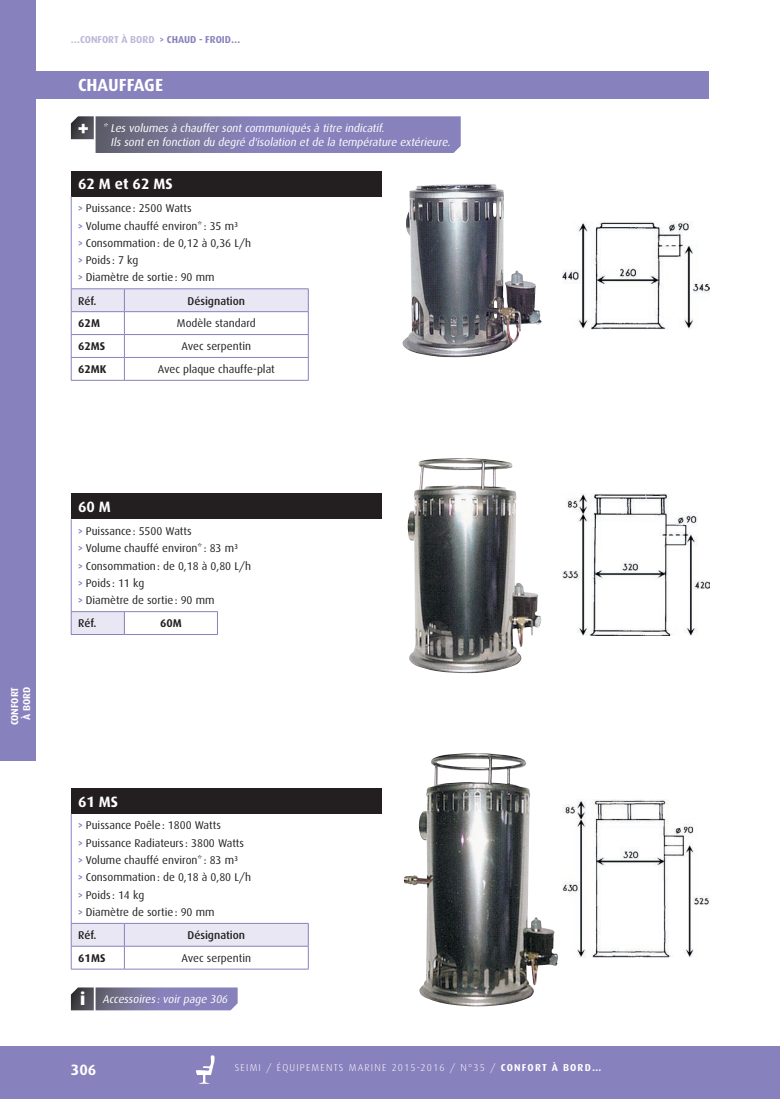
<style>
.page{position:relative;width:780px;height:1099px;background:#fff}
.page>*{position:absolute;margin:0;border:0;box-sizing:border-box;transform-origin:0 0}
._3_SOUS_TITRE_PRODUI{font:800 22.5px "Dax";color:#fff}
._2_TITRE_THÈME{font:700 17.5px "Dax";color:#fff}
._3_SOUS_TITRE_PRODUI-2{font:800 17.5px "Dax";color:#fff}
._3_TITRE_PRODUIT{font:700 15px "Dax";color:#fff}
._4_TEXTE_COURANT{font:11.25px "Dax";color:#231f20}
._3_SOUS_TITRE_PRODUI-3{font:italic 11.25px/13.8px "Dax";color:#fff}
._4_TEXTE_COURANT-2{font:500 11.25px "Dax";color:#231f20}
._4_TEXTE_COURANT-3{font:700 11.25px "Dax";color:#231f20}
.t1{font:300 10px "Dax";letter-spacing:.12em;color:#fff}
._0_TITRE_CHAPITRE_BI{font:700 10px "Dax";color:#bbb7da}
.t2{font:700 10px/12px "Dax";color:#fff;text-align:center}
.s1{color:#8781bd}
.s2{font-weight:700;color:#8781bd}
.s3{font-weight:700}
</style>
<div class="page">
<div style="left:0;top:0;width:35px;height:760px;background:#8781bd"></div>
<div style="left:0;top:1045px;width:780px;height:53px;background:#8781bd"></div>
<svg style="left:196px;top:1055px;width:19px;height:28px"></svg>
<div style="left:35px;top:71px;width:674px;height:28px;background:#8781bd"></div>
<svg style="left:71px;top:116px;width:389px;height:37px;background:#827eaa"></svg>
<div style="left:71px;top:171px;width:310px;height:25px;background:#231f20"></div>
<hr style="left:71px;top:196px;width:1px;height:92px;background:#8781bd">
<hr style="left:71px;top:288px;width:53px;height:1px;background:#8781bd">
<hr style="left:124px;top:288px;width:184px;height:1px;background:#8781bd">
<svg style="left:71px;top:289px;width:238px;height:91px"></svg>
<hr style="left:71px;top:380px;width:53px;height:1px;background:#8781bd">
<hr style="left:124px;top:380px;width:184px;height:1px;background:#8781bd">
<img style="left:402px;top:184px;width:139px;height:173px">
<img style="left:563px;top:222px;width:146px;height:107px">
<img style="left:407px;top:458px;width:134px;height:215px">
<img style="left:563px;top:493px;width:146px;height:142px">
<div style="left:71px;top:493px;width:310px;height:26px;background:#231f20"></div>
<hr style="left:71px;top:519px;width:1px;height:92px;background:#8781bd">
<div style="left:71px;top:611px;width:53px;height:23px;background:#e8e7f3"></div>
<svg style="left:71px;top:612px;width:1px;height:22px"></svg>
<hr style="left:71px;top:611px;width:53px;height:1px;background:#8781bd">
<hr style="left:71px;top:634px;width:53px;height:1px;background:#8781bd">
<svg style="left:124px;top:612px;width:1px;height:22px"></svg>
<hr style="left:124px;top:611px;width:94px;height:1px;background:#8781bd">
<svg style="left:217px;top:612px;width:1px;height:22px"></svg>
<hr style="left:124px;top:634px;width:94px;height:1px;background:#8781bd">
<svg style="left:71px;top:987px;width:167px;height:23px;background:#7d79a1"></svg>
<img style="left:404px;top:753px;width:154px;height:253px">
<img style="left:563px;top:799px;width:146px;height:158px">
<div style="left:71px;top:788px;width:310px;height:25px;background:#231f20"></div>
<hr style="left:71px;top:813px;width:1px;height:110px;background:#8781bd">
<svg style="left:71px;top:923px;width:238px;height:45px"></svg>
<hr style="left:71px;top:968px;width:53px;height:1px;background:#8781bd">
<hr style="left:124px;top:968px;width:184px;height:1px;background:#8781bd">
<p class="_0_TITRE_CHAPITRE_BI" style="left:71px;top:34px;width:171px">…CONFORT À BORD <span class="s1">&gt; CHAUD - FROID…</span></p>
<p class="_2_TITRE_THÈME" style="left:78px;top:75px;width:86px">CHAUFFAGE</p>
<p class="_3_SOUS_TITRE_PRODUI" style="left:77px;top:115px;width:15px">+</p>
<p class="_3_SOUS_TITRE_PRODUI-3" style="left:110px;top:121px;width:343px;text-indent:-8px">* Les volumes à chauffer sont communiqués à titre indicatif.<br>Ils sont en fonction du degré d'isolation et de la température extérieure.</p>
<p class="_3_TITRE_PRODUIT" style="left:78px;top:176px;width:96px">62 M et 62 MS</p>
<p class="_4_TEXTE_COURANT" style="left:78px;top:202px;width:115px"><span class="s2">&gt;</span> Puissance: 2500 Watts</p>
<p class="_4_TEXTE_COURANT" style="left:78px;top:219px;width:162px"><span class="s2">&gt;</span> Volume chauffé environ* : 35 m³</p>
<p class="_4_TEXTE_COURANT" style="left:78px;top:237px;width:175px"><span class="s2">&gt;</span> Consommation: de 0,12 à 0,36 L/h</p>
<p class="_4_TEXTE_COURANT" style="left:78px;top:254px;width:62px"><span class="s2">&gt;</span> Poids : 7 kg</p>
<p class="_4_TEXTE_COURANT" style="left:78px;top:271px;width:138px"><span class="s2">&gt;</span> Diamètre de sortie: 90 mm</p>
<p class="_4_TEXTE_COURANT-2" style="left:78px;top:294px;width:20px">Réf.</p>
<p class="_4_TEXTE_COURANT-2" style="left:187px;top:294px;width:59px">Désignation</p>
<p class="_4_TEXTE_COURANT-3" style="left:78px;top:317px;width:23px">62M</p>
<p class="_4_TEXTE_COURANT" style="left:177px;top:317px;width:80px">Modèle standard</p>
<p class="_4_TEXTE_COURANT-3" style="left:78px;top:340px;width:29px">62MS</p>
<p class="_4_TEXTE_COURANT" style="left:182px;top:340px;width:71px">Avec serpentin</p>
<p class="_4_TEXTE_COURANT-3" style="left:78px;top:363px;width:30px">62MK</p>
<p class="_4_TEXTE_COURANT" style="left:158px;top:363px;width:118px">Avec plaque chauffe-plat</p>
<p class="t2" style="left:9px;top:725px;width:40px;rotate:-90deg">CONFORT<br>À BORD</p>
<p class="_3_TITRE_PRODUIT" style="left:78px;top:498px;width:34px">60 M</p>
<p class="_4_TEXTE_COURANT" style="left:78px;top:525px;width:115px"><span class="s2">&gt;</span> Puissance: 5500 Watts</p>
<p class="_4_TEXTE_COURANT" style="left:78px;top:542px;width:162px"><span class="s2">&gt;</span> Volume chauffé environ* : 83 m³</p>
<p class="_4_TEXTE_COURANT" style="left:78px;top:559px;width:175px"><span class="s2">&gt;</span> Consommation: de 0,18 à 0,80 L/h</p>
<p class="_4_TEXTE_COURANT" style="left:78px;top:577px;width:68px"><span class="s2">&gt;</span> Poids : 11 kg</p>
<p class="_4_TEXTE_COURANT" style="left:78px;top:594px;width:138px"><span class="s2">&gt;</span> Diamètre de sortie: 90 mm</p>
<p class="_4_TEXTE_COURANT-2" style="left:78px;top:617px;width:20px">Réf.</p>
<p class="_4_TEXTE_COURANT-3" style="left:160px;top:617px;width:23px">60M</p>
<p class="_3_TITRE_PRODUIT" style="left:78px;top:793px;width:42px">61 MS</p>
<p class="_4_TEXTE_COURANT" style="left:78px;top:819px;width:144px"><span class="s2">&gt;</span> Puissance Poêle: 1800 Watts</p>
<p class="_4_TEXTE_COURANT" style="left:78px;top:836px;width:168px"><span class="s2">&gt;</span> Puissance Radiateurs : 3800 Watts</p>
<p class="_4_TEXTE_COURANT" style="left:78px;top:854px;width:162px"><span class="s2">&gt;</span> Volume chauffé environ* : 83 m³</p>
<p class="_4_TEXTE_COURANT" style="left:78px;top:871px;width:175px"><span class="s2">&gt;</span> Consommation: de 0,18 à 0,80 L/h</p>
<p class="_4_TEXTE_COURANT" style="left:78px;top:888px;width:68px"><span class="s2">&gt;</span> Poids : 14 kg</p>
<p class="_4_TEXTE_COURANT" style="left:78px;top:905px;width:138px"><span class="s2">&gt;</span> Diamètre de sortie: 90 mm</p>
<p class="_4_TEXTE_COURANT-2" style="left:78px;top:928px;width:20px">Réf.</p>
<p class="_4_TEXTE_COURANT-2" style="left:187px;top:928px;width:59px">Désignation</p>
<p class="_4_TEXTE_COURANT-3" style="left:78px;top:951px;width:29px">61MS</p>
<p class="_4_TEXTE_COURANT" style="left:182px;top:951px;width:71px">Avec serpentin</p>
<p class="_3_SOUS_TITRE_PRODUI-2" style="left:80px;top:988px;width:7px">i</p>
<p class="_3_SOUS_TITRE_PRODUI-3" style="left:103px;top:992px;width:129px">Accessoires : voir page 306</p>
<h3 class="_3_TITRE_PRODUIT" style="left:71px;top:1061px;width:27px">306</h3>
<p class="t1" style="left:235px;top:1062px;width:368px">SEIMI / ÉQUIPEMENTS MARINE 2015-2016 / N°35 / <span class="s3">CONFORT À BORD…</span></p>
</div>
